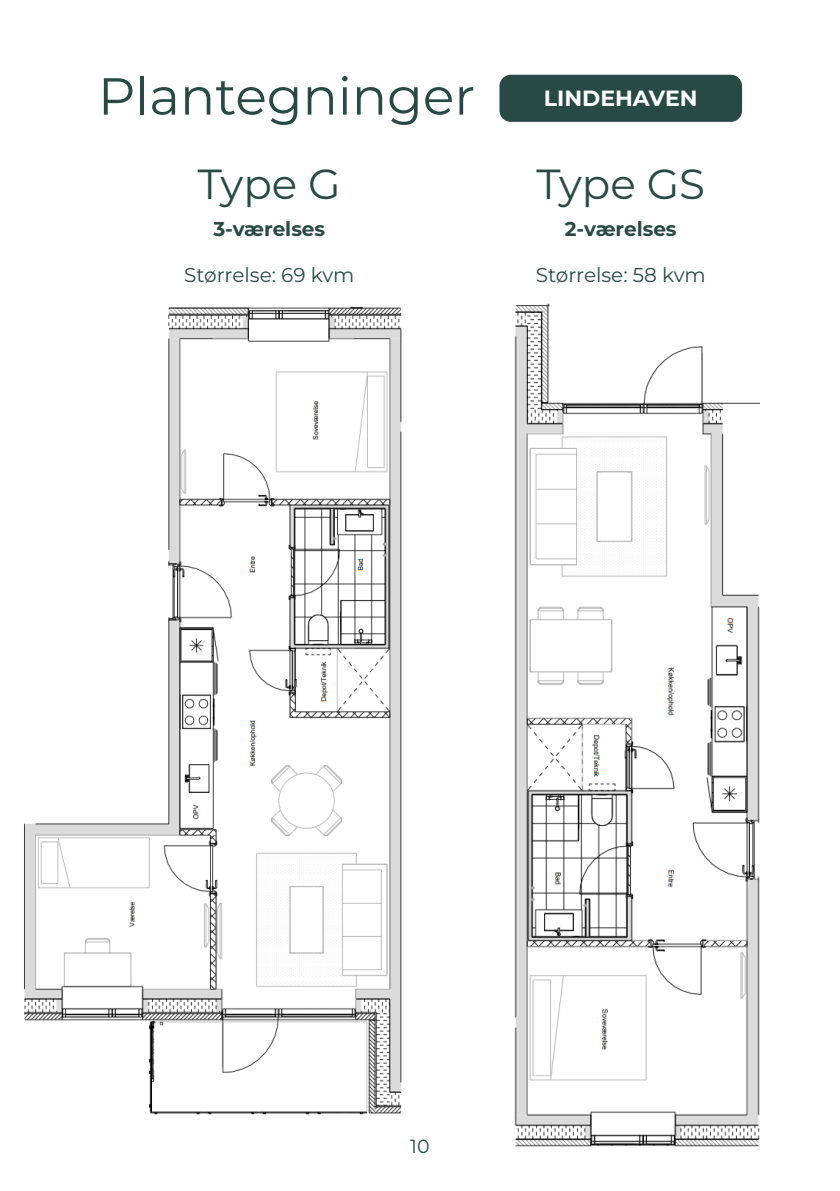
<style>
.page{position:relative;width:840px;height:1191px;background:#fff}
.page>*{position:absolute;margin:0;border:0;box-sizing:border-box;transform-origin:0 0}
.t1{font:52px "Montserrat";color:#284a45}
.t2{font:42px "Montserrat";color:#284a45}
.t3{font:700 22px "Montserrat";color:#fff}
.t4{font:20px "Montserrat";color:#284a45}
.t5{font:700 20px "Montserrat";color:#284a45}
.t6{font:19px "Montserrat";color:#284a45}
</style>
<div class="page">
<div style="left:499px;top:75px;width:242px;height:47px;background:#284a45;border-radius:11px"></div>
<img style="left:24px;top:306px;width:378px;height:808px">
<img style="left:514px;top:304px;width:245px;height:842px">
<p class="t1" style="left:98px;top:60px;width:378px">Plantegninger</p>
<p class="t3" style="left:543px;top:82px;width:155px">LINDEHAVEN</p>
<p class="t2" style="left:198px;top:155px;width:144px">Type G</p>
<p class="t2" style="left:536px;top:155px;width:170px">Type GS</p>
<p class="t5" style="left:213px;top:215px;width:113px">3-værelses</p>
<p class="t4" style="left:184px;top:261px;width:172px">Størrelse: 69 kvm</p>
<p class="t5" style="left:564px;top:215px;width:113px">2-værelses</p>
<p class="t4" style="left:535px;top:261px;width:171px">Størrelse: 58 kvm</p>
<p class="t6" style="left:410px;top:1132px;width:21px">10</p>
</div>
